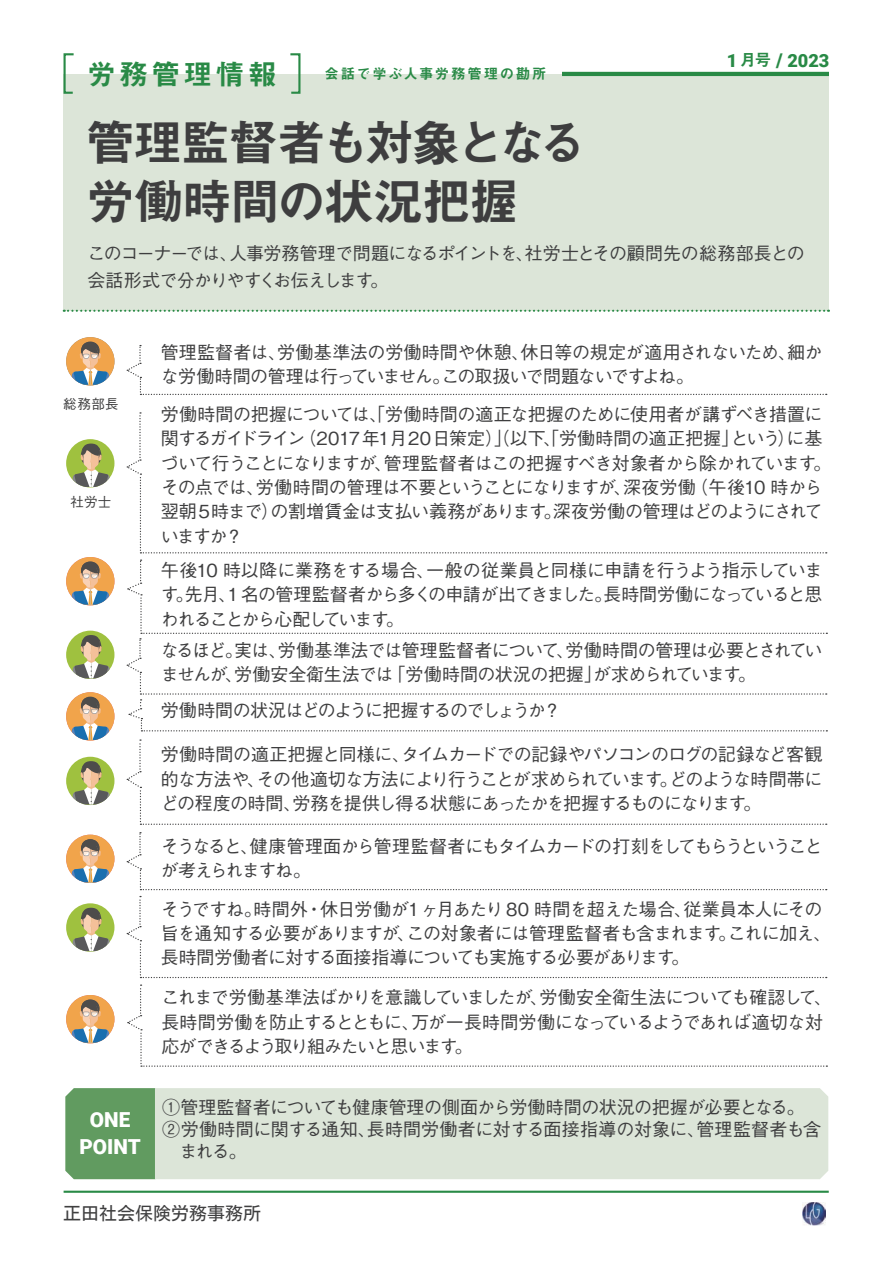
<style>
.page{position:relative;width:893px;height:1263px;background:#fff}
.page>*{position:absolute;margin:0;border:0;box-sizing:border-box;transform-origin:0 0}
.t1{font:49.5px/58.5px "Midashi Go Pr 6 N MB31 90 msp RKSJ H";letter-spacing:-.04em;color:#3e3e3f}
.t2{font:28.8px "Midashi Go Pr 6 N MB31 90 msp RKSJ H";letter-spacing:.115em;color:#298a46}
.t3{font:900 20.7px/27px "Roboto";letter-spacing:-.005em;color:#fff;text-align:center}
.t4{font:900 18.15px "Roboto";color:#298a46}
.t5{font:18px/24.3px "Gothic BBB Pr 6 N Medium 90 msp RKSJ H";letter-spacing:-.05em;color:#3e3e3f}
.t6{font:18px/22.4px "Gothic BBB Pr 6 Medium 90 msp RKSJ H";letter-spacing:-.01em;color:#3e3e3f}
.t7{font:18px/24.3px "Gothic BBB Pr 6 N Medium 90 msp RKSJ H";letter-spacing:-.025em;color:#3e3e3f}
.t8{font:18px/24.3px "Gothic BBB Pr 6 N Medium 90 msp RKSJ H";letter-spacing:-.09em;color:#3e3e3f}
.t9{font:18px "Gothic BBB Pr 6 N Medium 90 msp RKSJ H";letter-spacing:-.08em;color:#3e3e3f}
.t10{font:18px "Motoya L Cedar W3 90 ms RKSJ H";color:#3f3f40}
.t11{font:14.4px "Midashi Go Pr 6 N MB31 90 msp RKSJ H";letter-spacing:.115em;color:#298a46}
.t12{font:13.5px "Gothic BBB Pr 6 N Medium 90 msp RKSJ H";letter-spacing:.025em;color:#3e3e3f}
.s1{font-family:"Midashi Go Pr 6 N MB31 90 msp RKSJ H";font-weight:400;font-size:16.5px}
.s2{font-size:18.9px}
</style>
<div class="page">
<img style="left:802px;top:1202px;width:23px;height:23px">
<svg style="left:127px;top:896px;width:700px;height:82px"></svg>
<svg style="left:127px;top:739px;width:700px;height:86px"></svg>
<div style="left:63px;top:74px;width:766px;height:237px;background:#dce5d8"></div>
<svg style="left:64px;top:310px;width:765px;height:2px"></svg>
<hr style="left:562px;top:72px;width:267px;height:4px;background:#298a46">
<svg style="left:63px;top:53px;width:11px;height:41px"></svg>
<svg style="left:290px;top:53px;width:11px;height:41px"></svg>
<hr style="left:64px;top:1191px;width:765px;height:2px;background:#298a46">
<svg style="left:127px;top:345px;width:700px;height:50px"></svg>
<svg style="left:127px;top:832px;width:700px;height:58px"></svg>
<svg style="left:127px;top:412px;width:700px;height:141px"></svg>
<div style="left:65px;top:1088px;width:90px;height:91px;background:#619b60"></div>
<div style="left:66px;top:337px;width:48px;height:48px;background:#f1a44b;border-radius:50%"></div>
<svg style="left:72px;top:342px;width:37px;height:43px"></svg>
<div style="left:66px;top:557px;width:48px;height:48px;background:#f1a44b;border-radius:50%"></div>
<svg style="left:72px;top:562px;width:37px;height:43px"></svg>
<div style="left:66px;top:692px;width:48px;height:49px;background:#f1a44b;border-radius:50%"></div>
<svg style="left:72px;top:697px;width:37px;height:43px"></svg>
<div style="left:66px;top:835px;width:48px;height:48px;background:#f1a44b;border-radius:50%"></div>
<svg style="left:72px;top:840px;width:37px;height:42px"></svg>
<svg style="left:66px;top:439px;width:48px;height:48px"></svg>
<svg style="left:68px;top:442px;width:45px;height:45px"></svg>
<div style="left:66px;top:631px;width:48px;height:48px;background:#9fc13f;border-radius:50%"></div>
<svg style="left:68px;top:633px;width:45px;height:45px"></svg>
<div style="left:66px;top:757px;width:48px;height:48px;background:#9fc13f;border-radius:50%"></div>
<svg style="left:68px;top:759px;width:45px;height:46px"></svg>
<svg style="left:66px;top:903px;width:48px;height:49px"></svg>
<svg style="left:68px;top:906px;width:45px;height:45px"></svg>
<svg style="left:127px;top:560px;width:700px;height:171px"></svg>
<svg style="left:127px;top:985px;width:700px;height:82px"></svg>
<div style="left:66px;top:995px;width:48px;height:48px;background:#f1a44b;border-radius:50%"></div>
<svg style="left:72px;top:1000px;width:37px;height:43px"></svg>
<div style="left:155px;top:1088px;width:673px;height:91px;background:#dce5d8"></div>
<p class="t4" style="left:727px;top:50px;width:104px">1 <span class="s1">月号</span> <span class="s2">/</span> 2023</p>
<h2 class="t2" style="left:87px;top:63px;width:191px">労務管理情報</h2>
<p class="t11" style="left:325px;top:69px;width:223px">会話で学ぶ人事労務管理の勘所</p>
<h1 class="t1" style="left:86px;top:120px;width:503px">管理監督者も対象となる労働時間の状況把握</h1>
<p class="t5" style="left:87px;top:242px;width:719px;line-height:27px">このコーナーでは、人事労務管理で問題になるポイントを、社労士とその顧問先の総務部長との会話形式で分かりやすくお伝えします。</p>
<p class="t12" style="left:63px;top:399px;width:57px">総務部長</p>
<p class="t12" style="left:70px;top:496px;width:42px">社労士</p>
<p class="t3" style="left:80px;top:1107px;width:63px">ONE<br>POINT</p>
<p class="t7" style="left:161px;top:342px;width:663px">管理監督者は、労働基準法の労働時間や休憩、休日等の規定が適用されないため、細かな労働時間の管理は行っていません。この取扱いで問題ないですよね。</p>
<p class="t5" style="left:161px;top:404px;width:672px">労働時間の把握については、「労働時間の適正な把握のために使用者が講ずべき措置に関するガイドライン（2017年1月20日策定）」（以下、「労働時間の適正把握」という）に基づいて行うことになりますが、管理監督者はこの把握すべき対象者から除かれています。その点では、労働時間の管理は不要ということになりますが、深夜労働（午後10 時から翌朝5時まで）の割増賃金は支払い義務があります。深夜労働の管理はどのようにされていますか？</p>
<p class="t5" style="left:161px;top:560px;width:663px;text-align:justify">午後10 時以降に業務をする場合、一般の従業員と同様に申請を行うよう指示しています。先月、1 名の管理監督者から多くの申請が出てきました。長時間労働になっていると思われることから心配しています。</p>
<p class="t5" style="left:161px;top:641px;width:663px">なるほど。実は、労働基準法では管理監督者について、労働時間の管理は必要とされていませんが、労働安全衛生法では「労働時間の状況の把握」が求められています。</p>
<p class="t9" style="left:161px;top:703px;width:402px">労働時間の状況はどのように把握するのでしょうか？</p>
<p class="t5" style="left:161px;top:745px;width:663px;text-align:justify">労働時間の適正把握と同様に、タイムカードでの記録やパソコンのログの記録など客観的な方法や、その他適切な方法により行うことが求められています。どのような時間帯にどの程度の時間、労務を提供し得る状態にあったかを把握するものになります。</p>
<p class="t8" style="left:161px;top:836px;width:663px">そうなると、健康管理面から管理監督者にもタイムカードの打刻をしてもらうということが考えられますね。</p>
<p class="t5" style="left:161px;top:899px;width:672px">そうですね。時間外・休日労働が1ヶ月あたり 80 時間を超えた場合、従業員本人にその旨を通知する必要がありますが、この対象者には管理監督者も含まれます。これに加え、長時間労働者に対する面接指導についても実施する必要があります。</p>
<p class="t5" style="left:161px;top:988px;width:672px">これまで労働基準法ばかりを意識していましたが、労働安全衛生法についても確認して、長時間労働を防止するとともに、万が一長時間労働になっているようであれば適切な対応ができるよう取り組みたいと思います。</p>
<p class="t6" style="left:162px;top:1098px;width:678px">①管理監督者についても健康管理の側面から労働時間の状況の把握が必要となる。<br>②労働時間に関する通知、長時間労働者に対する面接指導の対象に、管理監督者も含　　まれる。</p>
<p class="t10" style="left:63px;top:1204px;width:199px">正田社会保険労務事務所</p>
</div>
